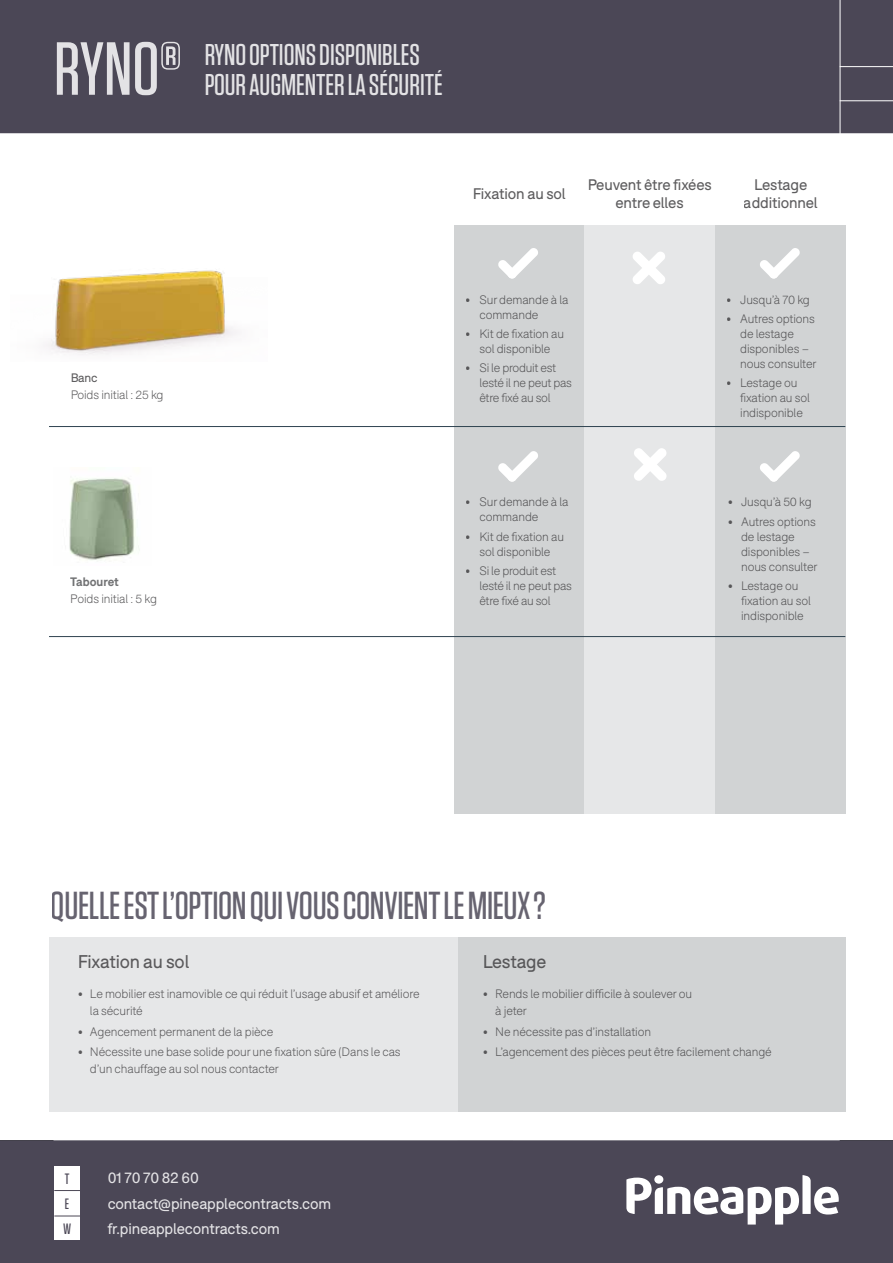
<style>
.page{position:relative;width:893px;height:1263px;background:#fff}
.page>*{position:absolute;margin:0;border:0;box-sizing:border-box;transform-origin:0 0}
.t1{font:500 75px "Tungsten";color:#fff}
.t2{font:500 39px "Tungsten";letter-spacing:-.01em;color:#4b4756}
.t3{font:500 30px/30px "Tungsten";color:#fff}
.t4{font:18px "F37 Bolton";letter-spacing:-.01em;color:#414042}
.t5{font:15px "F37 Bolton";letter-spacing:-.01em;color:#fff}
.t6{font:15px/18px "F37 Bolton";letter-spacing:-.01em;color:#414042;text-align:center}
.t7{font:500 15px "Tungsten";color:#4b4756}
.t8{font:300 12px/15px "F37 Bolton";letter-spacing:-.01em;color:#414042}
.t9{font:700 12px "F37 Bolton";color:#58595b}
.t10{font:12px "F37 Bolton";color:#414042}
</style>
<div class="page">
<div style="left:454px;top:937px;width:391px;height:174px;background:#d1d3d4"></div>
<div style="left:49px;top:937px;width:408px;height:174px;background:#e6e7e8"></div>
<div style="left:1px;top:1px;width:891px;height:131px;background:#4b4756"></div>
<div style="left:0;top:0;width:893px;height:133px;border:2px solid #4b4756"></div>
<div style="left:1px;top:1141px;width:891px;height:121px;background:#4b4756"></div>
<div style="left:0;top:1140px;width:893px;height:123px;border:2px solid #4b4756"></div>
<svg style="left:626px;top:1175px;width:213px;height:49px"></svg>
<div style="left:654px;top:1175px;width:9px;height:9px;background:#fff;border-radius:50%"></div>
<hr style="left:840px;top:0;width:1px;height:135px;background:#fff">
<hr style="left:840px;top:66px;width:53px;height:1px;background:#fff">
<hr style="left:840px;top:100px;width:53px;height:1px;background:#fff">
<img style="left:44px;top:270px;width:194px;height:85px">
<div style="left:54px;top:1165px;width:26px;height:25px;background:#fff"></div>
<div style="left:54px;top:1190px;width:26px;height:25px;background:#fff"></div>
<svg style="left:54px;top:1190px;width:26px;height:1px"></svg>
<div style="left:54px;top:1215px;width:26px;height:25px;background:#fff"></div>
<svg style="left:54px;top:1215px;width:26px;height:1px"></svg>
<div style="left:454px;top:225px;width:130px;height:588px;background:#d1d3d4"></div>
<div style="left:584px;top:225px;width:131px;height:588px;background:#e6e7e8"></div>
<div style="left:715px;top:225px;width:130px;height:588px;background:#d1d3d4"></div>
<img style="left:517px;top:248px;width:21px;height:27px">
<img style="left:498px;top:260px;width:19px;height:19px">
<hr style="left:49px;top:426px;width:796px;height:1px;background:#2f4350">
<hr style="left:49px;top:636px;width:796px;height:1px;background:#2f4350">
<img style="left:779px;top:248px;width:21px;height:27px">
<img style="left:760px;top:260px;width:19px;height:19px">
<img style="left:69px;top:478px;width:71px;height:82px">
<img style="left:517px;top:451px;width:21px;height:27px">
<img style="left:498px;top:463px;width:19px;height:19px">
<img style="left:779px;top:451px;width:21px;height:27px">
<img style="left:760px;top:463px;width:19px;height:19px">
<img style="left:634px;top:448px;width:33px;height:33px">
<img style="left:633px;top:252px;width:32px;height:32px">
<h1 class="t1" style="left:54px;top:30px;width:129px">RYNO®</h1>
<h3 class="t3" style="left:204px;top:40px;width:240px">RYNO OPTIONS DISPONIBLES<br>POUR AUGMENTER LA SÉCURITÉ</h3>
<p class="t6" style="left:472px;top:185px;width:95px">Fixation au sol</p>
<p class="t6" style="left:587px;top:176px;width:126px">Peuvent être fixées entre elles</p>
<p class="t6" style="left:744px;top:176px;width:75px">Lestage additionnel</p>
<p class="t10" style="left:70px;top:371px;width:29px">Banc</p>
<p class="t8" style="left:70px;top:387px;width:95px">Poids initial : 25 kg</p>
<p class="t9" style="left:70px;top:575px;width:50px">Tabouret</p>
<p class="t8" style="left:70px;top:591px;width:88px">Poids initial : 5 kg</p>
<p class="t8" style="left:479px;top:292px;width:90px;text-indent:-14px">• Sur demande à la commande</p>
<p class="t8" style="left:466px;top:326px;width:100px;text-align:center">• Kit de fixation au sol disponible</p>
<p class="t8" style="left:479px;top:361px;width:94px;text-indent:-14px">• Si le produit est lesté il ne peut pas être fixé au sol</p>
<p class="t8" style="left:479px;top:495px;width:90px;text-indent:-14px">• Sur demande à la commande</p>
<p class="t8" style="left:466px;top:529px;width:100px;text-align:center">• Kit de fixation au sol disponible</p>
<p class="t8" style="left:479px;top:563px;width:94px;text-indent:-14px">• Si le produit est lesté il ne peut pas être fixé au sol</p>
<p class="t8" style="left:727px;top:292px;width:85px">• Jusqu’à 70 kg</p>
<p class="t8" style="left:740px;top:311px;width:78px;text-indent:-14px">• Autres options de lestage disponibles – nous consulter</p>
<p class="t8" style="left:740px;top:376px;width:71px;text-indent:-14px">• Lestage ou fixation au sol indisponible</p>
<p class="t8" style="left:728px;top:495px;width:86px">• Jusqu’à 50 kg</p>
<p class="t8" style="left:741px;top:514px;width:78px;text-indent:-14px">• Autres options de lestage disponibles – nous consulter</p>
<p class="t8" style="left:741px;top:578px;width:71px;text-indent:-14px">• Lestage ou fixation au sol indisponible</p>
<h2 class="t2" style="left:51px;top:885px;width:496px">QUELLE EST L’OPTION QUI VOUS CONVIENT LE MIEUX ?</h2>
<h3 class="t4" style="left:482px;top:951px;width:65px">Lestage</h3>
<p class="t8" style="left:495px;top:986px;width:198px;line-height:16.5px;text-indent:-13px">• Rends le mobilier difficile à soulever ou à jeter</p>
<p class="t8" style="left:482px;top:1024px;width:170px">• Ne nécessite pas d’installation</p>
<p class="t8" style="left:482px;top:1045px;width:291px">• L’agencement des pièces peut être facilement changé</p>
<h3 class="t4" style="left:77px;top:951px;width:114px">Fixation au sol</h3>
<p class="t8" style="left:90px;top:986px;width:331px;line-height:16.5px;text-indent:-13px">• Le mobilier est inamovible ce qui réduit l’usage abusif et améliore la sécurité</p>
<p class="t8" style="left:77px;top:1024px;width:198px">• Agencement permanent de la pièce</p>
<p class="t8" style="left:90px;top:1044px;width:312px;line-height:16.5px;text-indent:-13px">• Nécessite une base solide pour une fixation sûre (Dans le cas d’un chauffage au sol nous contacter</p>
<p class="t7" style="left:65px;top:1171px;width:6px">T</p>
<p class="t5" style="left:107px;top:1169px;width:93px">01 70 70 82 60</p>
<p class="t7" style="left:65px;top:1196px;width:6px">E</p>
<p class="t5" style="left:107px;top:1194px;width:225px">contact@pineapplecontracts.com</p>
<p class="t7" style="left:63px;top:1221px;width:10px">W</p>
<p class="t5" style="left:107px;top:1220px;width:174px">fr.pineapplecontracts.com</p>
</div>
